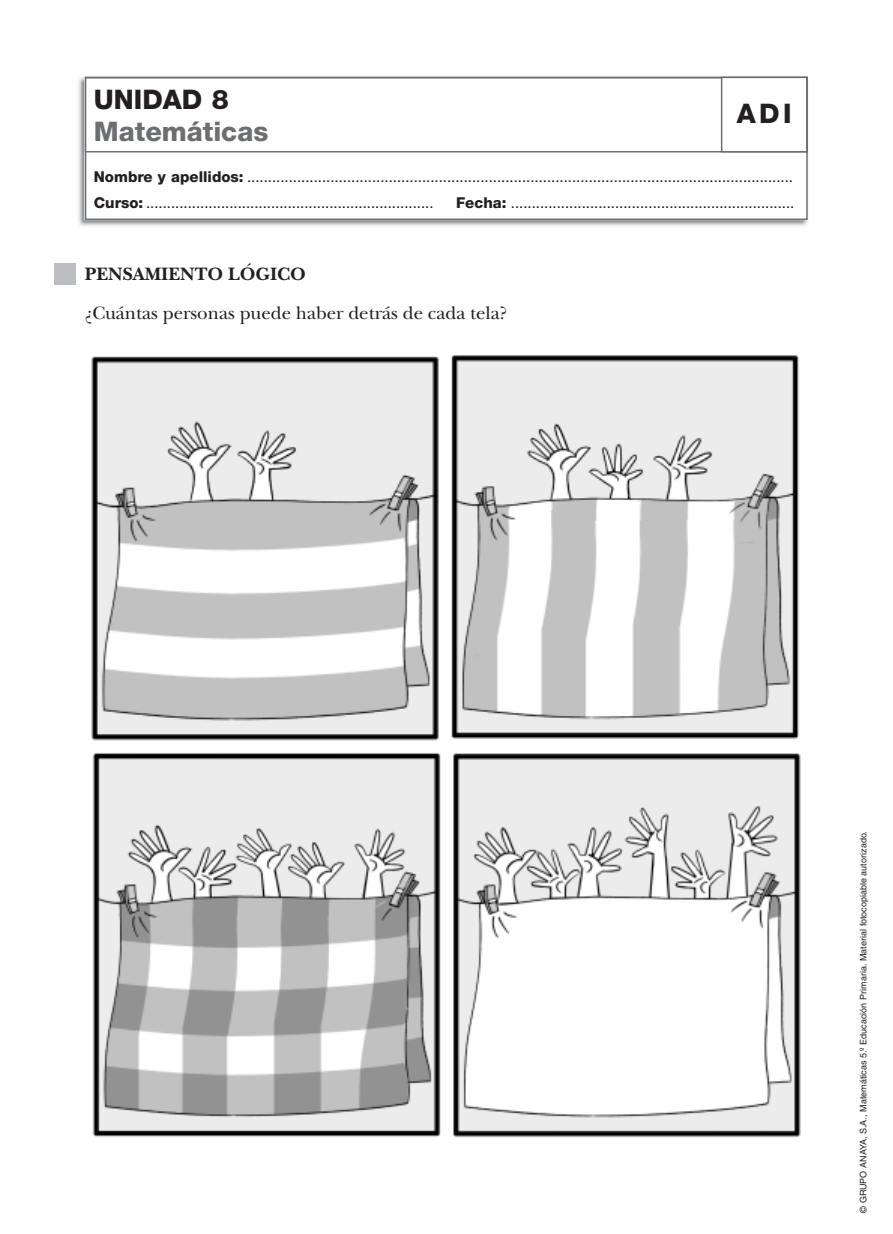
<style>
.page{position:relative;width:893px;height:1234px;background:#fff}
.page>*{position:absolute;margin:0;border:0;box-sizing:border-box;transform-origin:0 0}
.t1{font:800 27px/32.4px "Helvetica Neue";color:#6d6e70}
.t2{font:800 27px "Helvetica Neue";color:#231f20}
.t3{font:18.75px/38.7px "New Baskerville";color:#231f20}
.t4{font:15px/26.5px "Helvetica Neue";color:#231f20}
.t5{font:9px "Helvetica";color:#231f20}
.s1{color:#231f20}
.s2{font-weight:800}
.s3{font-weight:700}
</style>
<div class="page">
<img style="left:78px;top:76px;width:730px;height:150px">
<div style="left:86px;top:77px;width:721px;height:142px;background:#fff"></div>
<div style="left:85px;top:77px;width:723px;height:143px;border:2px solid #6d6e70"></div>
<div style="left:85px;top:77px;width:723px;height:75px;border:2px solid #6d6e70"></div>
<div style="left:721px;top:77px;width:87px;height:75px;border:2px solid #6d6e70"></div>
<div style="left:55px;top:264px;width:21px;height:21px;background:#bbbdc0"></div>
<img style="left:91px;top:355px;width:710px;height:783px">
<p class="t1" style="left:94px;top:85px;width:176px"><span class="s1">UNIDAD 8<br></span>Matemáticas</p>
<p class="t2" style="left:737px;top:104px;width:56px">ADI</p>
<p class="t4" style="left:94px;top:164px;width:701px"><span class="s2">Nombre y apellidos:</span> ...................................................................................................................................<br><span class="s2">Curso:</span> .....................................................................</p>
<p class="t4" style="left:456px;top:191px;width:340px"><span class="s2">Fecha:</span> ....................................................................</p>
<p class="t3" style="left:85px;top:257px;width:424px"><span class="s3">PENSAMIENTO LÓGICO<br></span>¿Cuántas personas puede haber detrás de cada tela?</p>
<p class="t5" style="left:860px;top:1212px;width:383px;rotate:-90deg">© GRUPO ANAYA, S.A., Matemáticas 5.º Educación Primaria. Material fotocopiable autorizado.</p>
</div>
